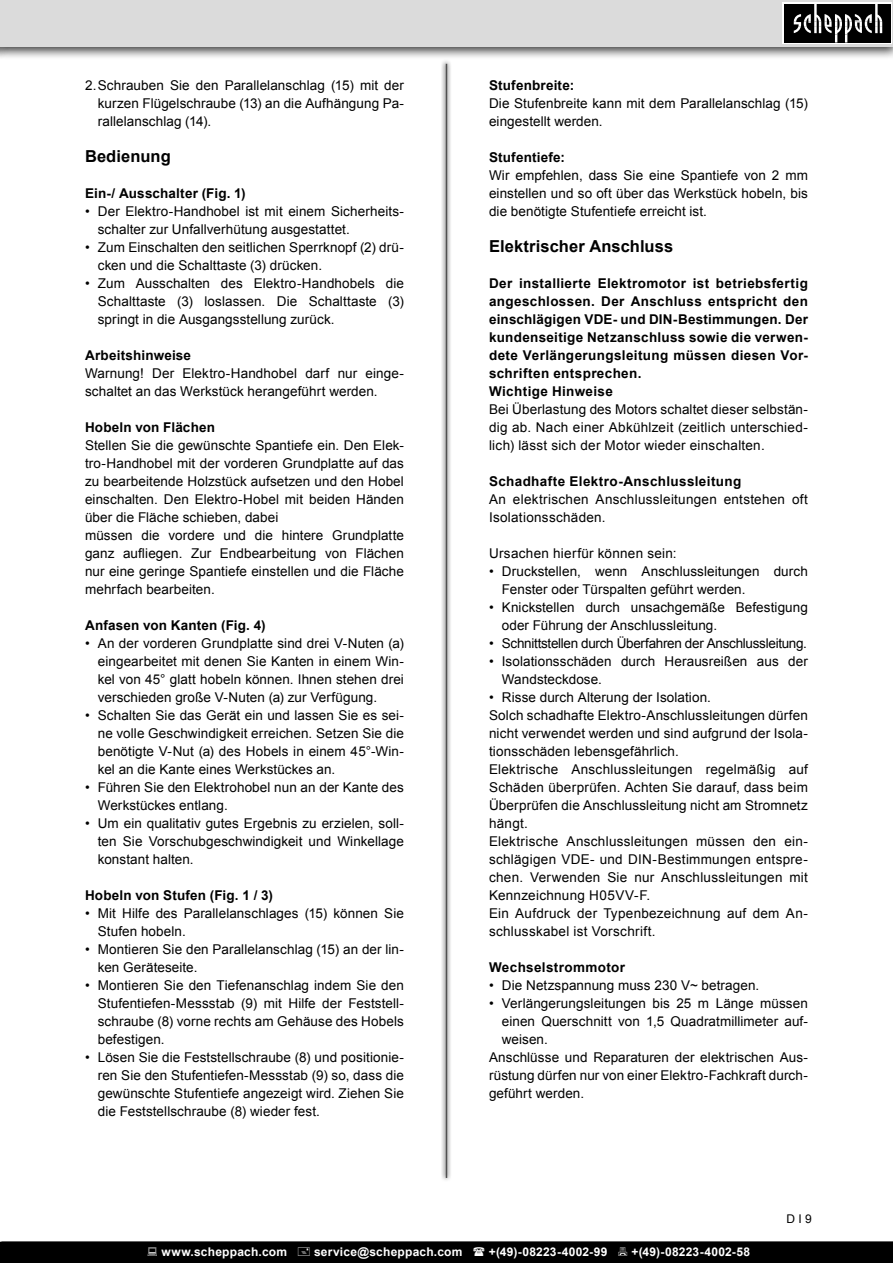
<style>
.page{position:relative;width:893px;height:1263px;background:#fff}
.page>*{position:absolute;margin:0;border:0;box-sizing:border-box;transform-origin:0 0}
.Grundtext_fett{font:700 16.5px "Arial";letter-spacing:.005em;color:#000}
.Grundtext_fett-2{font:13.5px/18px "Arial";letter-spacing:.005em;color:#000;text-align:justify}
.Grundtext_Einzug{font:13.5px/18px "Arial";letter-spacing:.02em;color:#000;text-align:justify}
.Grundtext_Einzug-2{font:700 13.5px/18px "Arial";letter-spacing:.025em;color:#000;text-align:justify}
.Grundtext_fett-3{font:700 13.5px "Arial";letter-spacing:.01em;color:#000}
.Grundtext_fett-4{font:13.5px "Arial";letter-spacing:-.025em;color:#000}
.t1{font:700 12px "Arial";letter-spacing:.02em;color:#fff}
.t2{font:12px "Arial";color:#000}
</style>
<div class="page">
<div style="left:0;top:0;width:893px;height:60px;background:#000;opacity:.75"></div>
<div style="left:0;top:0;width:893px;height:46px;background:#dbdbdb"></div>
<div style="left:782px;top:2px;width:110px;height:42px;background:linear-gradient(to bottom,#000,#000)"></div>
<div style="left:784px;top:4px;width:106px;height:39px;background:#000"></div>
<svg style="left:794px;top:4px;width:88px;height:39px"></svg>
<svg style="left:441px;top:59px;width:11px;height:1121px"></svg>
<hr style="left:446px;top:64px;width:1px;height:1114px;background:#505050">
<div style="left:1px;top:1242px;width:892px;height:21px;background:#000"></div>
<p class="Grundtext_fett-2" style="left:98px;top:76px;width:308px;text-indent:-13px">2.Schrauben Sie den Parallelanschlag (15) mit der kurzen Flügelschraube (13) an die Aufhängung Pa&shy;rallelanschlag (14).</p>
<p class="Grundtext_fett" style="left:85px;top:145px;width:87px">Bedienung</p>
<p class="Grundtext_fett-3" style="left:85px;top:184px;width:162px">Ein-/ Ausschalter (Fig. 1)</p>
<p class="Grundtext_fett-2" style="left:98px;top:202px;width:308px;text-indent:-13px">• Der Elektro-Handhobel ist mit einem Sicherheits&shy;schalter zur Unfallverhütung ausgestattet.</p>
<p class="Grundtext_fett-2" style="left:98px;top:238px;width:308px;text-indent:-13px">• Zum Einschalten den seitlichen Sperrknopf (2) drü&shy;cken und die Schalttaste (3) drücken.</p>
<p class="Grundtext_fett-2" style="left:98px;top:274px;width:308px;text-indent:-13px">• Zum Ausschalten des Elektro-Handhobels die Schalttaste (3) loslassen. Die Schalttaste (3) springt in die Ausgangsstellung zurück.</p>
<p class="Grundtext_fett-3" style="left:85px;top:346px;width:108px">Arbeitshinweise</p>
<p class="Grundtext_fett-2" style="left:85px;top:364px;width:320px">Warnung! Der Elektro-Handhobel darf nur einge&shy;schaltet an das Werkstück herangeführt werden.</p>
<p class="Grundtext_fett-3" style="left:85px;top:418px;width:131px">Hobeln von Flächen</p>
<p class="Grundtext_fett-2" style="left:85px;top:436px;width:320px">Stellen Sie die gewünschte Spantiefe ein. Den Elek&shy;tro-Handhobel mit der vorderen Grundplatte auf das zu bearbeitende Holzstück aufsetzen und den Hobel einschalten. Den Elektro-Hobel mit beiden Händen über die Fläche schieben, dabei</p>
<p class="Grundtext_fett-2" style="left:85px;top:526px;width:320px">müssen die vordere und die hintere Grundplatte ganz aufliegen. Zur Endbearbeitung von Flächen nur eine geringe Spantiefe einstellen und die Fläche mehrfach bearbeiten.</p>
<p class="Grundtext_fett-3" style="left:85px;top:616px;width:182px">Anfasen von Kanten (Fig. 4)</p>
<p class="Grundtext_fett-2" style="left:98px;top:634px;width:308px;text-indent:-13px">• An der vorderen Grundplatte sind drei V-Nuten (a) eingearbeitet mit denen Sie Kanten in einem Win&shy;kel von 45° glatt hobeln können. Ihnen stehen drei verschieden große V-Nuten (a) zur Verfügung.</p>
<p class="Grundtext_fett-2" style="left:98px;top:706px;width:308px;text-indent:-13px">• Schalten Sie das Gerät ein und lassen Sie es sei&shy;ne volle Geschwindigkeit erreichen. Setzen Sie die benötigte V-Nut (a) des Hobels in einem 45°-Win&shy;kel an die Kante eines Werkstückes an.</p>
<p class="Grundtext_fett-2" style="left:98px;top:778px;width:308px;text-indent:-13px">• Führen Sie den Elektrohobel nun an der Kante des<br>Werkstückes entlang.</p>
<p class="Grundtext_fett-2" style="left:98px;top:814px;width:308px;text-indent:-13px">• Um ein qualitativ gutes Ergebnis zu erzielen, soll&shy;ten Sie Vorschubgeschwindigkeit und Winkellage konstant halten.</p>
<p class="Grundtext_fett-3" style="left:85px;top:886px;width:189px">Hobeln von Stufen (Fig. 1 / 3)</p>
<p class="Grundtext_fett-2" style="left:98px;top:904px;width:308px;text-indent:-13px">• Mit Hilfe des Parallelanschlages (15) können Sie<br>Stufen hobeln.</p>
<p class="Grundtext_fett-2" style="left:98px;top:940px;width:308px;text-indent:-13px">• Montieren Sie den Parallelanschlag (15) an der lin&shy;ken Geräteseite.</p>
<p class="Grundtext_fett-2" style="left:98px;top:976px;width:308px;text-indent:-13px">• Montieren Sie den Tiefenanschlag indem Sie den Stufentiefen-Messstab (9) mit Hilfe der Feststell&shy;schraube (8) vorne rechts am Gehäuse des Hobels befestigen.</p>
<p class="Grundtext_fett-2" style="left:98px;top:1048px;width:308px;text-indent:-13px">• Lösen Sie die Feststellschraube (8) und positionie&shy;ren Sie den Stufentiefen-Messstab (9) so, dass die gewünschte Stufentiefe angezeigt wird. Ziehen Sie die Feststellschraube (8) wieder fest.</p>
<p class="Grundtext_fett-3" style="left:489px;top:76px;width:87px">Stufenbreite:</p>
<p class="Grundtext_fett-2" style="left:489px;top:94px;width:320px">Die Stufenbreite kann mit dem Parallelanschlag (15) eingestellt werden.</p>
<p class="Grundtext_fett-3" style="left:489px;top:148px;width:78px">Stufentiefe:</p>
<p class="Grundtext_fett-2" style="left:489px;top:166px;width:320px">Wir empfehlen, dass Sie eine Spantiefe von 2 mm einstellen und so oft über das Werkstück hobeln, bis die benötigte Stufentiefe erreicht ist.</p>
<p class="Grundtext_fett" style="left:489px;top:235px;width:186px">Elektrischer Anschluss</p>
<p class="Grundtext_Einzug-2" style="left:489px;top:275px;width:320px">Der installierte Elektromotor ist betriebsfertig angeschlossen. Der Anschluss entspricht den einschlägigen VDE- und DIN-Bestimmungen. Der kundenseitige Netzanschluss sowie die verwen&shy;dete Verlängerungsleitung müssen diesen Vor&shy;schriften entsprechen.</p>
<p class="Grundtext_Einzug-2" style="left:489px;top:383px;width:125px">Wichtige Hinweise</p>
<p class="Grundtext_Einzug" style="left:489px;top:400px;width:320px">Bei Überlastung des Motors schaltet dieser selbstän&shy;dig ab. Nach einer Abkühlzeit (zeitlich unterschied&shy;lich) lässt sich der Motor wieder einschalten.</p>
<p class="Grundtext_Einzug-2" style="left:489px;top:473px;width:254px">Schadhafte Elektro-Anschlussleitung</p>
<p class="Grundtext_Einzug" style="left:489px;top:490px;width:320px">An elektrischen Anschlussleitungen entstehen oft<br>Isolationsschäden.</p>
<p class="Grundtext_Einzug" style="left:489px;top:544px;width:189px">Ursachen hierfür können sein:</p>
<p class="Grundtext_fett-2" style="left:502px;top:562px;width:308px;text-indent:-13px">• Druckstellen, wenn Anschlussleitungen durch<br>Fenster oder Türspalten geführt werden.</p>
<p class="Grundtext_fett-2" style="left:502px;top:598px;width:308px;text-indent:-13px">• Knickstellen durch unsachgemäße Befestigung oder Führung der Anschlussleitung.</p>
<p class="Grundtext_fett-4" style="left:489px;top:634px;width:319px">• Schnittstellen durch Überfahren der Anschlussleitung.</p>
<p class="Grundtext_fett-2" style="left:502px;top:652px;width:308px;text-indent:-13px">• Isolationsschäden durch Herausreißen aus der<br>Wandsteckdose.</p>
<p class="Grundtext_fett-2" style="left:489px;top:688px;width:223px">• Risse durch Alterung der Isolation.</p>
<p class="Grundtext_Einzug" style="left:489px;top:706px;width:320px">Solch schadhafte Elektro-Anschlussleitungen dürfen nicht verwendet werden und sind aufgrund der Isola&shy;tionsschäden lebensgefährlich.</p>
<p class="Grundtext_Einzug" style="left:489px;top:760px;width:320px">Elektrische Anschlussleitungen regelmäßig auf Schäden überprüfen. Achten Sie darauf, dass beim Überprüfen die Anschlussleitung nicht am Stromnetz hängt.</p>
<p class="Grundtext_Einzug" style="left:489px;top:832px;width:320px">Elektrische Anschlussleitungen müssen den ein&shy;schlägigen VDE- und DIN-Bestimmungen entspre&shy;chen. Verwenden Sie nur Anschlussleitungen mit Kennzeichnung H05VV-F.</p>
<p class="Grundtext_Einzug" style="left:489px;top:904px;width:320px">Ein Aufdruck der Typenbezeichnung auf dem An&shy;schlusskabel ist Vorschrift.</p>
<p class="Grundtext_Einzug-2" style="left:489px;top:959px;width:138px">Wechselstrommotor</p>
<p class="Grundtext_fett-2" style="left:489px;top:976px;width:272px">• Die Netzspannung muss 230 V~ betragen.</p>
<p class="Grundtext_fett-2" style="left:502px;top:994px;width:308px;text-indent:-13px">• Verlängerungsleitungen bis 25 m Länge müssen einen Querschnitt von 1,5 Quadratmillimeter auf&shy;weisen.</p>
<p class="Grundtext_fett-2" style="left:489px;top:1048px;width:320px">Anschlüsse und Reparaturen der elektrischen Aus&shy;rüstung dürfen nur von einer Elektro-Fachkraft durch&shy;geführt werden.</p>
<p class="t2" style="left:787px;top:1211px;width:27px">D І 9</p>
<p class="t1" style="left:161px;top:1244px;width:127px">www.scheppach.com</p>
<p class="t1" style="left:314px;top:1244px;width:150px">service@scheppach.com</p>
<p class="t1" style="left:489px;top:1244px;width:120px">+(49)-08223-4002-99</p>
<p class="t1" style="left:631px;top:1244px;width:120px">+(49)-08223-4002-58</p>
</div>
